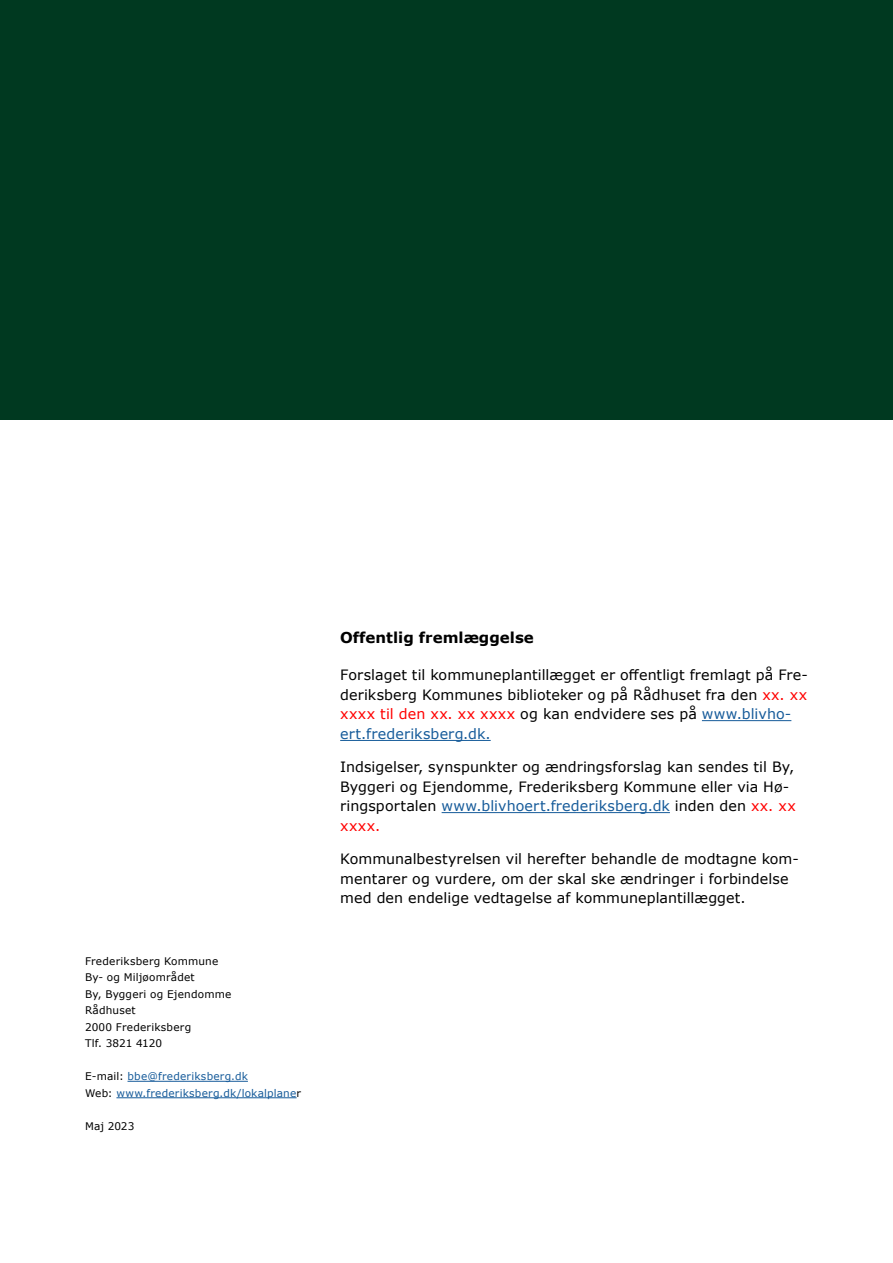
<style>
.page{position:relative;width:893px;height:1263px;background:#fff}
.page>*{position:absolute;margin:0;border:0;box-sizing:border-box;transform-origin:0 0}
.Underrubrik{font:700 15px "Verdana";color:#000}
.Brød{font:14.25px/19.8px "Verdana";letter-spacing:.005em;color:#000}
.kolofon{font:10.5px/16.5px "Verdana";letter-spacing:.015em;color:#000}
.kolofon-2{font:10.5px/16.5px "Verdana";letter-spacing:.02em;color:#165b9a}
.s1{color:#000}
.s2{color:#f00}
.s3{color:#165b9a}
</style>
<div class="page">
<div style="left:0;top:0;width:893px;height:419px;background:#003920"></div>
<hr style="left:128px;top:1081px;width:120px;height:1px;background:#165b9a">
<hr style="left:116px;top:1097px;width:181px;height:1px;background:#165b9a">
<hr style="left:702px;top:720px;width:89px;height:1px;background:#165b9a">
<hr style="left:340px;top:740px;width:151px;height:1px;background:#165b9a">
<hr style="left:442px;top:812px;width:228px;height:1px;background:#165b9a">
<p class="kolofon" style="left:85px;top:953px;width:148px">Frederiksberg Kommune<br>By- og Miljøområdet<br>By, Byggeri og Ejendomme<br>Rådhuset<br>2000 Frederiksberg<br>Tlf. 3821 4120</p>
<p class="kolofon-2" style="left:85px;top:1068px;width:218px"><span class="s1">E-mail:</span> bbe@frederiksberg.dk<br><span class="s1">Web:</span> www.frederiksberg.dk/lokalplane<span class="s1">r</span></p>
<p class="kolofon" style="left:85px;top:1118px;width:51px">Maj 2023</p>
<h2 class="Underrubrik" style="left:340px;top:627px;width:195px">Offentlig fremlæggelse</h2>
<p class="Brød" style="left:340px;top:664px;width:469px">Forslaget til kommuneplantillægget er offentligt fremlagt på Fre&shy;deriksberg Kommunes biblioteker og på Rådhuset fra den <span class="s2">xx. xx xxxx til den xx. xx xxxx</span> og kan endvidere ses på <span class="s3">www.blivho&shy;ert.frederiksberg.dk.</span></p>
<p class="Brød" style="left:340px;top:756px;width:457px">Indsigelser, synspunkter og ændringsforslag kan sendes til By, Byggeri og Ejendomme, Frederiksberg Kommune eller via Hø&shy;ringsportalen <span class="s3">www.blivhoert.frederiksberg.dk</span> inden den <span class="s2">xx. xx xxxx.</span></p>
<p class="Brød" style="left:340px;top:848px;width:460px">Kommunalbestyrelsen vil herefter behandle de modtagne kom&shy;mentarer og vurdere, om der skal ske ændringer i forbindelse med den endelige vedtagelse af kommuneplantillægget.</p>
</div>
